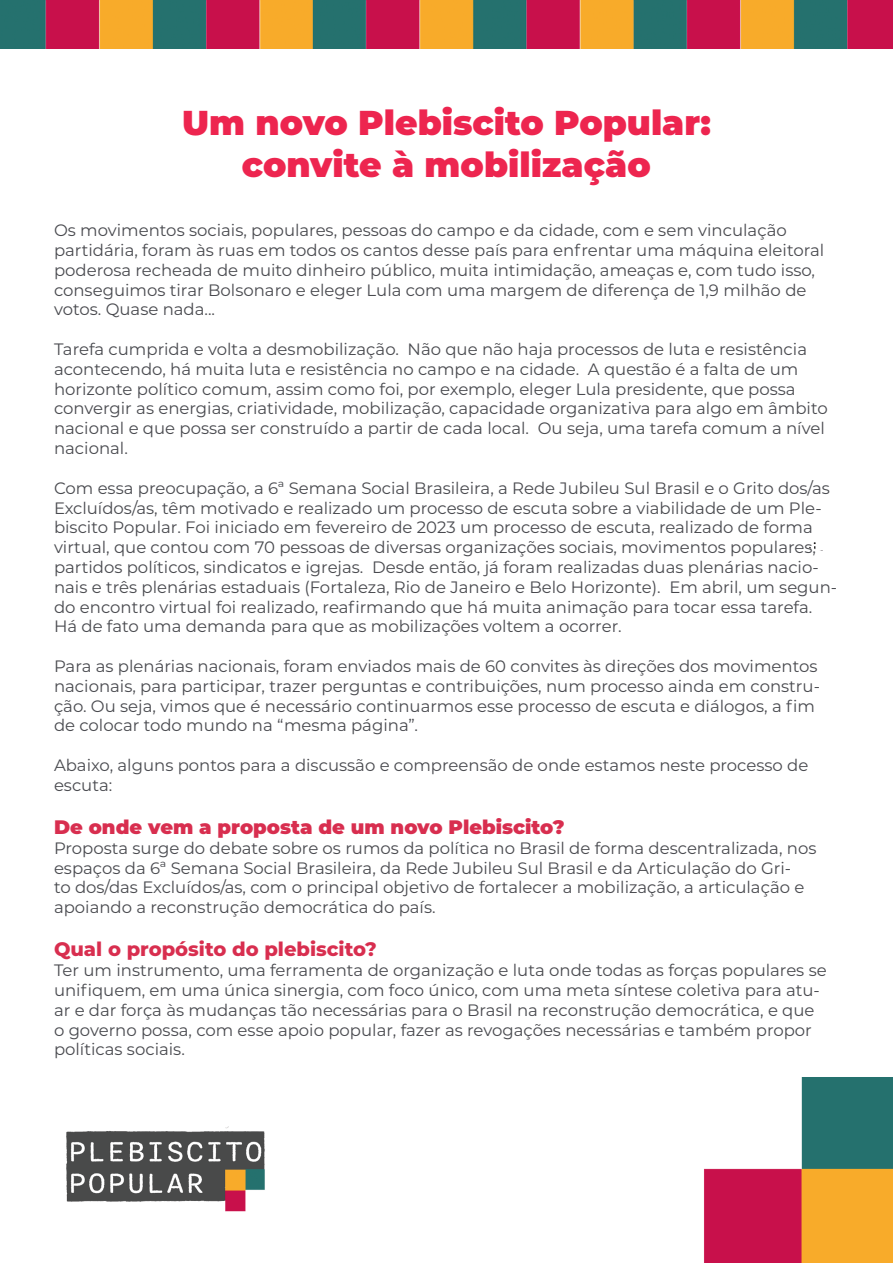
<style>
.page{position:relative;width:893px;height:1263px;background:#fff}
.page>*{position:absolute;margin:0;border:0;box-sizing:border-box;transform-origin:0 0}
.t1{font:900 34.5px/41.4px "Montserrat";color:#ed254f;text-align:center}
.t2{font:900 19.5px "Montserrat";color:#d82e4f}
.t3{font:800 19.5px "Montserrat";color:#d82e4f}
.t4{font:16.5px/19.8px "Montserrat";color:#494a4f}
</style>
<div class="page">
<img style="left:0;top:0;width:893px;height:1263px">
<h1 class="t1" style="left:182px;top:100px;width:530px">Um novo Plebiscito Popular: convite à mobilização</h1>
<p class="t4" style="left:54px;top:220px;width:772px">Os movimentos sociais, populares, pessoas do campo e da cidade, com e sem vinculação partidária, foram às ruas em todos os cantos desse país para enfrentar uma máquina eleitoral poderosa recheada de muito dinheiro público, muita intimidação, ameaças e, com tudo isso, conseguimos tirar Bolsonaro e eleger Lula com uma margem de diferença de 1,9 milhão de votos. Quase nada...</p>
<p class="t4" style="left:54px;top:339px;width:775px">Tarefa cumprida e volta a desmobilização. Não que não haja processos de luta e resistência acontecendo, há muita luta e resistência no campo e na cidade. A questão é a falta de um horizonte político comum, assim como foi, por exemplo, eleger Lula presidente, que possa convergir as energias, criatividade, mobilização, capacidade organizativa para algo em âmbito nacional e que possa ser construído a partir de cada local. Ou seja, uma tarefa comum a nível nacional.</p>
<p class="t4" style="left:54px;top:477px;width:785px">Com essa preocupação, a 6ª Semana Social Brasileira, a Rede Jubileu Sul Brasil e o Grito dos/as Excluídos/as, têm motivado e realizado um processo de escuta sobre a viabilidade de um Ple&shy;biscito Popular. Foi iniciado em fevereiro de 2023 um processo de escuta, realizado de forma virtual, que contou com 70 pessoas de diversas organizações sociais, movimentos populares, partidos políticos, sindicatos e igrejas. Desde então, já foram realizadas duas plenárias nacio&shy;nais e três plenárias estaduais (Fortaleza, Rio de Janeiro e Belo Horizonte). Em abril, um segun&shy;do encontro virtual foi realizado, reafirmando que há muita animação para tocar essa tarefa.<br>Há de fato uma demanda para que as mobilizações voltem a ocorrer.</p>
<p class="t4" style="left:54px;top:656px;width:767px">Para as plenárias nacionais, foram enviados mais de 60 convites às direções dos movimentos nacionais, para participar, trazer perguntas e contribuições, num processo ainda em constru&shy;ção. Ou seja, vimos que é necessário continuarmos esse processo de escuta e diálogos, a fim de colocar todo mundo na “mesma página”.</p>
<p class="t4" style="left:54px;top:755px;width:756px">Abaixo, alguns pontos para a discussão e compreensão de onde estamos neste processo de escuta:</p>
<p class="t2" style="left:54px;top:812px;width:512px">De onde vem a proposta de um novo Plebiscito?</p>
<p class="t4" style="left:54px;top:837px;width:764px">Proposta surge do debate sobre os rumos da política no Brasil de forma descentralizada, nos espaços da 6ª Semana Social Brasileira, da Rede Jubileu Sul Brasil e da Articulação do Gri-<br>to dos/das Excluídos/as, com o principal objetivo de fortalecer a mobilização, a articulação e apoiando a reconstrução democrática do país.</p>
<p class="t3" style="left:54px;top:935px;width:324px">Qual o propósito do plebiscito?</p>
<p class="t4" style="left:54px;top:960px;width:774px">Ter um instrumento, uma ferramenta de organização e luta onde todas as forças populares se unifiquem, em uma única sinergia, com foco único, com uma meta síntese coletiva para atu&shy;ar e dar força às mudanças tão necessárias para o Brasil na reconstrução democrática, e que o governo possa, com esse apoio popular, fazer as revogações necessárias e também propor políticas sociais.</p>
</div>
